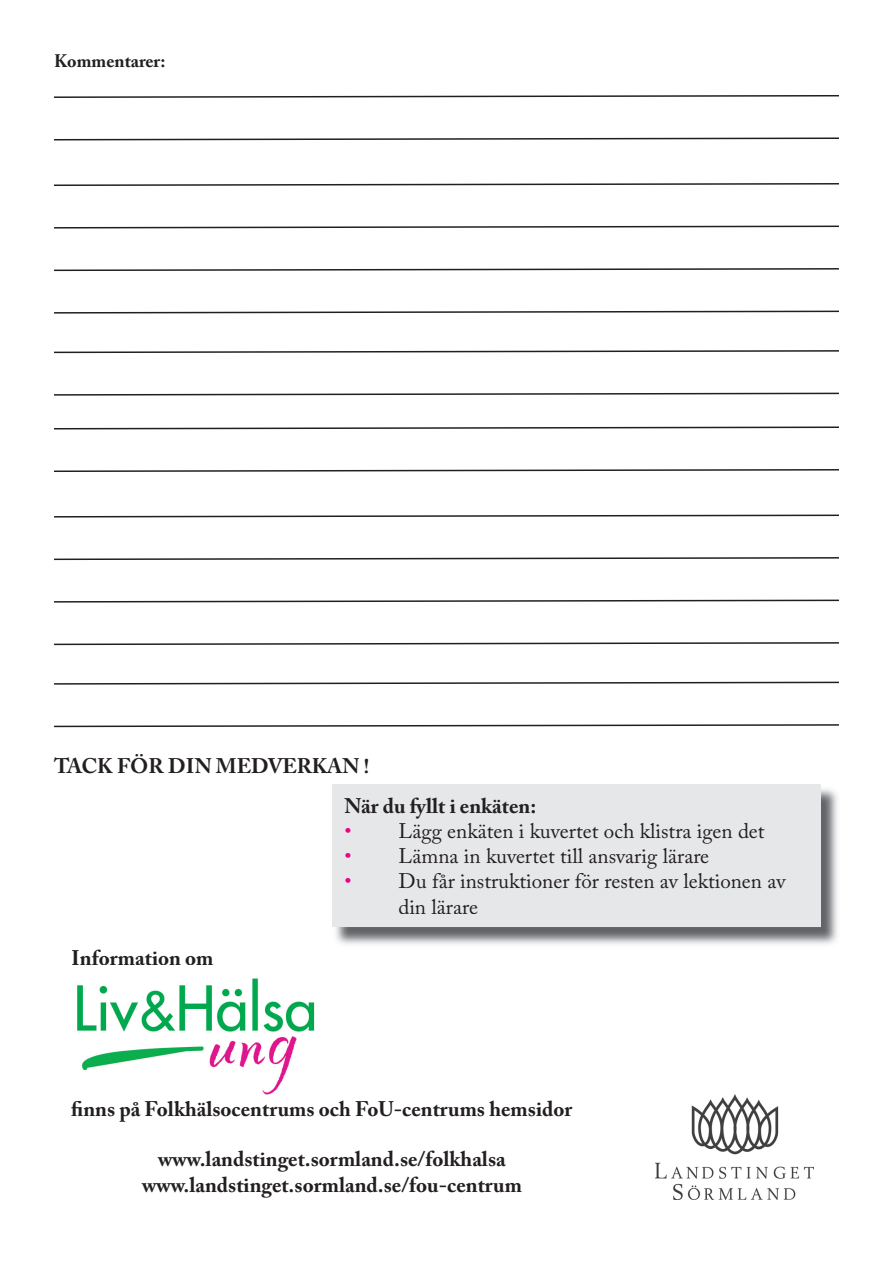
<style>
.page{position:relative;width:893px;height:1263px;background:#fff}
.page>*{position:absolute;margin:0;border:0;box-sizing:border-box;transform-origin:0 0}
.t1{font:700 21px/25.2px "Adobe Caslon Pro";color:#231f20;text-align:center}
.t2{font:21px/25.2px "Adobe Caslon Pro";color:#231f20}
.t3{font:700 18px "Adobe Caslon Pro";color:#231f20}
.s1{color:#ed028c}
</style>
<div class="page">
<img style="left:656px;top:1094px;width:157px;height:105px">
<img style="left:77px;top:978px;width:238px;height:117px">
<svg style="left:54px;top:95px;width:785px;height:3px"></svg>
<svg style="left:54px;top:137px;width:785px;height:3px"></svg>
<svg style="left:54px;top:183px;width:785px;height:3px"></svg>
<svg style="left:54px;top:226px;width:785px;height:3px"></svg>
<svg style="left:54px;top:268px;width:785px;height:3px"></svg>
<svg style="left:54px;top:350px;width:785px;height:3px"></svg>
<svg style="left:54px;top:311px;width:785px;height:3px"></svg>
<svg style="left:54px;top:393px;width:785px;height:3px"></svg>
<svg style="left:54px;top:426px;width:785px;height:3px"></svg>
<svg style="left:54px;top:469px;width:785px;height:3px"></svg>
<svg style="left:54px;top:514px;width:785px;height:3px"></svg>
<svg style="left:54px;top:557px;width:785px;height:3px"></svg>
<svg style="left:54px;top:600px;width:785px;height:3px"></svg>
<svg style="left:54px;top:682px;width:785px;height:3px"></svg>
<svg style="left:54px;top:642px;width:785px;height:3px"></svg>
<svg style="left:54px;top:724px;width:785px;height:3px"></svg>
<img style="left:335px;top:785px;width:503px;height:160px">
<div style="left:332px;top:784px;width:488px;height:143px;background:#e6e7e9"></div>
<p class="t3" style="left:54px;top:50px;width:113px">Kommentarer:</p>
<p class="t1" style="left:344px;top:746px;width:193px;line-height:39.6px;text-align:left;text-indent:-290px">TACK FÖR DIN MEDVERKAN !<br>När du fyllt i enkäten:</p>
<p class="t2" style="left:344px;top:818px;width:422px"><span class="s1">•</span> Lägg enkäten i kuvertet och klistra igen det</p>
<p class="t2" style="left:344px;top:843px;width:366px"><span class="s1">•</span> Lämna in kuvertet till ansvarig lärare</p>
<p class="t2" style="left:398px;top:868px;width:389px;text-indent:-54px"><span class="s1">•</span> Du får instruktioner för resten av lektionen av din lärare</p>
<p class="t1" style="left:71px;top:945px;width:144px">Information om</p>
<p class="t1" style="left:71px;top:1096px;width:502px">finns på Folkhälsocentrums och FoU-centrums hemsidor</p>
<p class="t1" style="left:142px;top:1146px;width:381px">www.landstinget.sormland.se/folkhalsa www.landstinget.sormland.se/fou-centrum</p>
</div>
